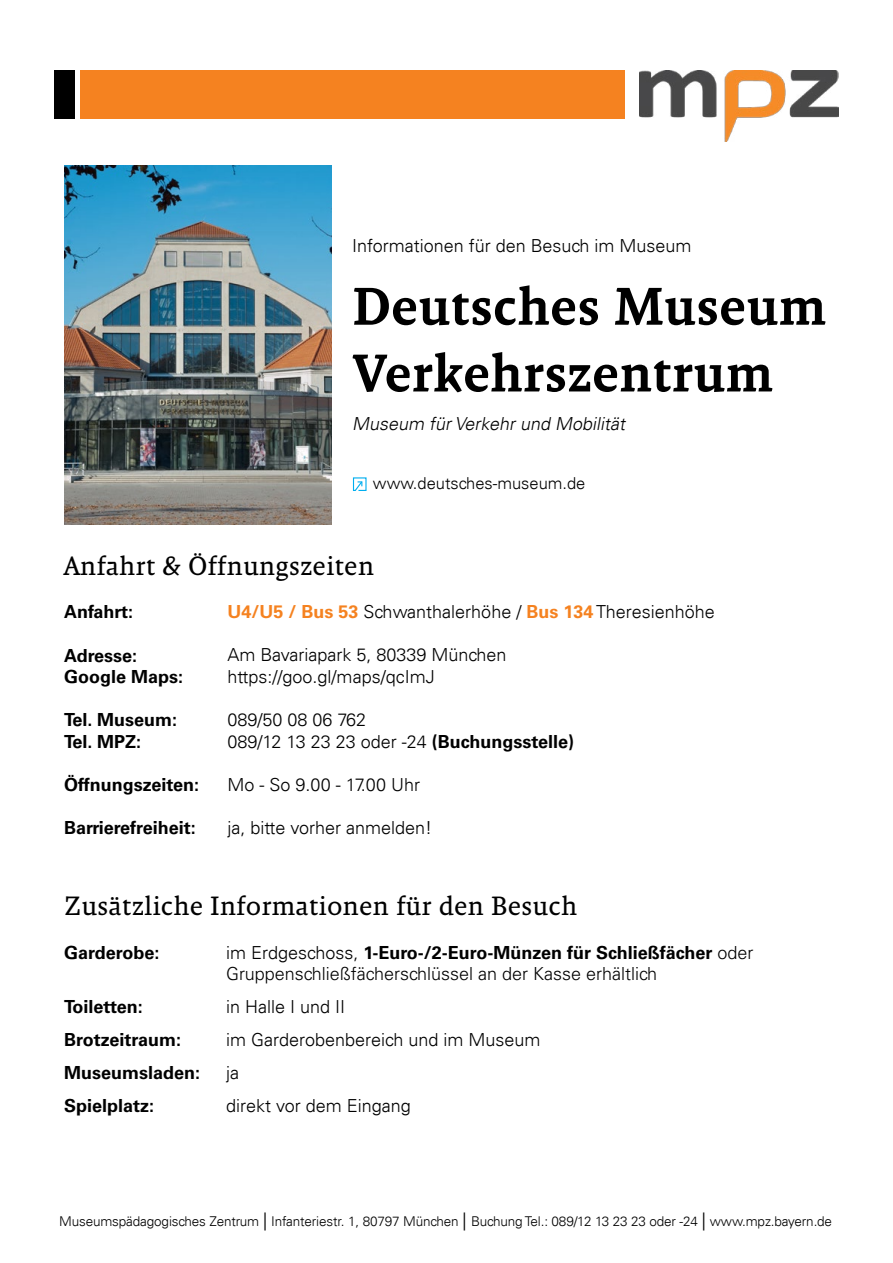
<style>
.page{position:relative;width:893px;height:1263px;background:#fff}
.page>*{position:absolute;margin:0;border:0;box-sizing:border-box;transform-origin:0 0}
.t1{font:500 54px/66.8px "Malaga OT";color:#000}
.t2{font:27px "Malaga OT";color:#000}
.t3{font:300 18px/21.6px "Univers LT";color:#000}
.t4{font:700 18px/21.6px "Univers LT Std";color:#000}
.t5{font:300 18px/21.6px "Univers LT Std";color:#000}
.t6{font:italic 300 18px "Univers LT";color:#000}
.t7{font:300 16.5px "Univers LT";color:#000}
.t8{font:300 13.5px "Univers LT";letter-spacing:-.01em;color:#000}
.s1{font-family:"Univers LT Std";font-weight:700;color:#f58220}
.s2{font-family:"Univers LT Std";font-weight:700}
.s3{font-family:"Univers LT"}
.s4{font-weight:700}
.s5{font-family:"Minion Pro";font-weight:400;font-size:18px}
</style>
<div class="page">
<div style="left:54px;top:71px;width:20px;height:48px;background:#000"></div>
<div style="left:81px;top:71px;width:544px;height:48px;background:#f58220"></div>
<img style="left:640px;top:71px;width:199px;height:71px">
<img style="left:64px;top:166px;width:267px;height:358px">
<svg style="left:352px;top:477px;width:15px;height:14px"></svg>
<p class="t3" style="left:352px;top:235px;width:341px">Informationen für den Besuch im Museum</p>
<h1 class="t1" style="left:352px;top:273px;width:475px">Deutsches Museum<br>Verkehrszentrum</h1>
<p class="t6" style="left:352px;top:413px;width:278px">Museum fürVerkehr und Mobilität</p>
<p class="t7" style="left:373px;top:473px;width:214px">www.deutsches-museum.de</p>
<h2 class="t2" style="left:64px;top:550px;width:312px">Anfahrt &amp; Öffnungszeiten</h2>
<p class="t4" style="left:64px;top:601px;width:70px">Anfahrt:</p>
<p class="t4" style="left:64px;top:645px;width:121px">Adresse:<br>Google Maps:</p>
<p class="t4" style="left:64px;top:709px;width:114px">Tel. Museum:<br>Tel. MPZ:</p>
<p class="t4" style="left:64px;top:774px;width:136px">Öffnungszeiten:</p>
<p class="t4" style="left:64px;top:817px;width:133px">Barrierefreiheit:</p>
<p class="t3" style="left:227px;top:601px;width:489px"><span class="s1">U4/U5 / Bus 53</span> Schwanthalerhöhe / <span class="s1">Bus 134</span> Theresienhöhe</p>
<p class="t3" style="left:227px;top:644px;width:281px">Am Bavariapark 5, 80339 München https://goo.gl/maps/qcImJ</p>
<p class="t3" style="left:227px;top:709px;width:348px">089/50 08 06 762<br>089/12 13 23 23 oder -24 <span class="s2">(Buchungsstelle)</span></p>
<p class="t3" style="left:227px;top:774px;width:194px">Mo - So 9.00 - 17.00 Uhr</p>
<p class="t3" style="left:227px;top:817px;width:206px">ja, bitte vorher anmelden!</p>
<h2 class="t2" style="left:64px;top:891px;width:515px">Zusätzliche Informationen für den Besuch</h2>
<p class="t4" style="left:64px;top:941px;width:97px">Garderobe:</p>
<p class="t5" style="left:226px;top:941px;width:529px"><span class="s3">im Erdgeschoss,</span> <span class="s4">1-Euro-/2-Euro-Münzen für Schließfächer</span> oder<br>Gruppenschließfächerschlüssel an der Kasse erhältlich</p>
<p class="t4" style="left:64px;top:996px;width:80px">Toiletten:</p>
<p class="t3" style="left:226px;top:996px;width:121px">in Halle I und II</p>
<p class="t4" style="left:64px;top:1029px;width:118px">Brotzeitraum:</p>
<p class="t3" style="left:226px;top:1029px;width:316px">im Garderobenbereich und im Museum</p>
<p class="t4" style="left:64px;top:1062px;width:138px">Museumsladen:</p>
<p class="t3" style="left:226px;top:1062px;width:14px">ja</p>
<p class="t4" style="left:64px;top:1095px;width:92px">Spielplatz:</p>
<p class="t3" style="left:226px;top:1095px;width:186px">direkt vor dem Eingang</p>
<p class="t8" style="left:59px;top:1213px;width:774px">Museumspädagogisches Zentrum <span class="s5">|</span> Infanteriestr. 1, 80797 München <span class="s5">|</span> Buchung Tel.: 089/12 13 23 23 oder -24 <span class="s5">|</span> www.mpz.bayern.de</p>
</div>
